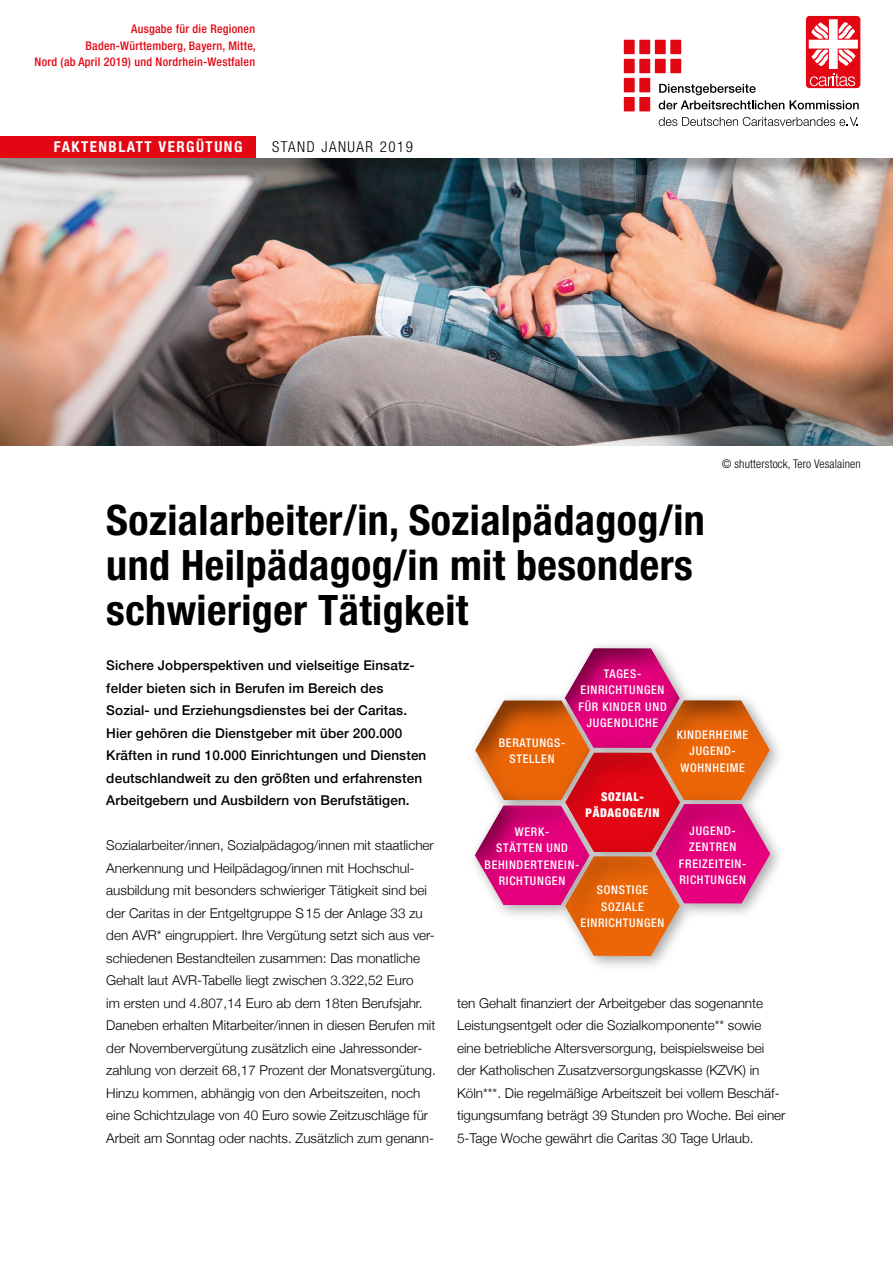
<style>
.page{position:relative;width:893px;height:1263px;background:#fff}
.page>*{position:absolute;margin:0;border:0;box-sizing:border-box;transform-origin:0 0}
.t1{font:700 condensed 42px/45px "Helvetica Neue";letter-spacing:.01em;color:#000}
.t2{font:700 condensed 15px "Helvetica Neue";letter-spacing:.1em;color:#fff}
.t3{font:300 condensed 15px "Helvetica Neue";letter-spacing:.1em;color:#000}
.t4{font:300 13.5px/22.5px "Helvetica Neue";color:#000}
.t5{font:500 13.5px/22.5px "Helvetica Neue";letter-spacing:.01em;color:#000}
.t6{font:500 condensed 12px/16.5px "Helvetica Neue";letter-spacing:.06em;color:#fff;text-align:center}
.t7{font:500 condensed 12px/16.5px "Helvetica Neue";letter-spacing:.02em;color:#e30613;text-align:right}
.t8{font:300 condensed 12px "Helvetica Neue";letter-spacing:.01em;color:#000}
.t9{font:900 condensed 12px/16.5px "Helvetica Neue";letter-spacing:.06em;color:#fff;text-align:center}
</style>
<div class="page">
<img style="left:0;top:176px;width:893px;height:269px">
<div style="left:0;top:0;width:893px;height:176px;background:#000;opacity:.3"></div>
<div style="left:0;top:0;width:893px;height:157px;background:#fff"></div>
<div style="left:0;top:136px;width:255px;height:21px;background:#e30613"></div>
<div style="left:806px;top:16px;width:54px;height:72px;background:#e30613;border-radius:4px"></div>
<svg style="left:809px;top:19px;width:49px;height:67px"></svg>
<div style="left:655px;top:40px;width:11px;height:14px;background:#e30613"></div>
<div style="left:670px;top:40px;width:11px;height:14px;background:#e30613"></div>
<div style="left:624px;top:40px;width:11px;height:14px;background:#e30613"></div>
<div style="left:639px;top:40px;width:11px;height:14px;background:#e30613"></div>
<div style="left:655px;top:59px;width:11px;height:14px;background:#e30613"></div>
<div style="left:670px;top:59px;width:11px;height:14px;background:#e30613"></div>
<div style="left:624px;top:59px;width:11px;height:14px;background:#e30613"></div>
<div style="left:639px;top:59px;width:11px;height:14px;background:#e30613"></div>
<div style="left:624px;top:78px;width:11px;height:14px;background:#e30613"></div>
<div style="left:639px;top:78px;width:11px;height:14px;background:#e30613"></div>
<div style="left:624px;top:97px;width:11px;height:14px;background:#e30613"></div>
<div style="left:639px;top:97px;width:11px;height:14px;background:#e30613"></div>
<svg style="left:659px;top:84px;width:125px;height:25px"></svg>
<svg style="left:790px;top:100px;width:69px;height:9px"></svg>
<svg style="left:659px;top:117px;width:199px;height:9px"></svg>
<div style="left:467px;top:639px;width:319px;height:333px;background:#000;opacity:.36"></div>
<div style="left:462px;top:638px;width:321px;height:318px;background:#000;opacity:.77"></div>
<p class="t7" style="left:35px;top:21px;width:222px">Ausgabe für die Regionen<br>Baden-Württemberg, Bayern, Mitte,<br>Nord (ab April 2019) und Nordrhein-Westfalen</p>
<p class="t2" style="left:54px;top:138px;width:190px">FAKTENBLATT VERGÜTUNG</p>
<p class="t3" style="left:272px;top:138px;width:142px">STAND JANUAR 2019</p>
<h1 class="t1" style="left:106px;top:497px;width:600px">Sozialarbeiter/in, Sozialpädagog/in und Heilpädagog/in mit besonders schwieriger Tätigkeit</h1>
<p class="t8" style="left:722px;top:456px;width:140px">© shutterstock, Tero Vesalainen</p>
<p class="t5" style="left:106px;top:653px;width:322px">Sichere Jobperspektiven und vielseitige Einsatz&shy;felder bieten sich in Berufen im Bereich des Sozial- und Erziehungsdienstes bei der Caritas.<br>Hier gehören die Dienstgeber mit über 200.000<br>Kräften in rund 10.000 Einrichtungen und Diensten deutschlandweit zu den größten und erfahrensten Arbeitgebern und Ausbildern von Berufstätigen.</p>
<p class="t4" style="left:106px;top:833px;width:331px">Sozialarbeiter/innen, Sozialpädagog/innen mit staatlicher Anerkennung und Heilpädagog/innen mit Hochschul&shy;ausbildung mit besonders schwieriger Tätigkeit sind bei der Caritas in der Entgeltgruppe S15 der Anlage 33 zu den AVR* eingruppiert. Ihre Vergütung setzt sich aus ver&shy;schiedenen Bestandteilen zusammen: Das monatliche Gehalt laut AVR-Tabelle liegt zwischen 3.322,52 Euro<br>im ersten und 4.807,14 Euro ab dem 18ten Berufsjahr.<br>Daneben erhalten Mitarbeiter/innen in diesen Berufen mit der Novembervergütung zusätzlich eine Jahressonder&shy;zahlung von derzeit 68,17 Prozent der Monatsvergütung.<br>Hinzu kommen, abhängig von den Arbeitszeiten, noch eine Schichtzulage von 40 Euro sowie Zeitzuschläge für Arbeit am Sonntag oder nachts. Zusätzlich zum genann-</p>
<p class="t6" style="left:578px;top:665px;width:90px">TAGES-<br>EINRICHTUNGEN<br>FÜR KINDER UND<br>JUGENDLICHE</p>
<p class="t6" style="left:499px;top:734px;width:68px">BERATUNGS-<br>STELLEN</p>
<p class="t6" style="left:677px;top:726px;width:73px">KINDERHEIME<br>JUGEND-<br>WOHNHEIME</p>
<p class="t9" style="left:586px;top:787px;width:75px">SOZIAL-<br>PÄDAGOGE/IN</p>
<p class="t6" style="left:485px;top:823px;width:96px">WERK-<br>STÄTTEN UND<br>BEHINDERTENEIN-<br>RICHTUNGEN</p>
<p class="t6" style="left:581px;top:881px;width:85px">SONSTIGE<br>SOZIALE<br>EINRICHTUNGEN</p>
<p class="t6" style="left:679px;top:822px;width:69px">JUGEND-<br>ZENTREN<br>FREIZEITEIN-<br>RICHTUNGEN</p>
<p class="t4" style="left:457px;top:991px;width:330px">ten Gehalt finanziert der Arbeitgeber das sogenannte Leistungsentgelt oder die Sozialkomponente** sowie eine betriebliche Altersversorgung, beispielsweise bei der Katholischen Zusatzversorgungskasse (KZVK) in Köln***. Die regelmäßige Arbeitszeit bei vollem Beschäf&shy;tigungsumfang beträgt 39 Stunden pro Woche. Bei einer 5-Tage Woche gewährt die Caritas 30 Tage Urlaub.</p>
</div>
